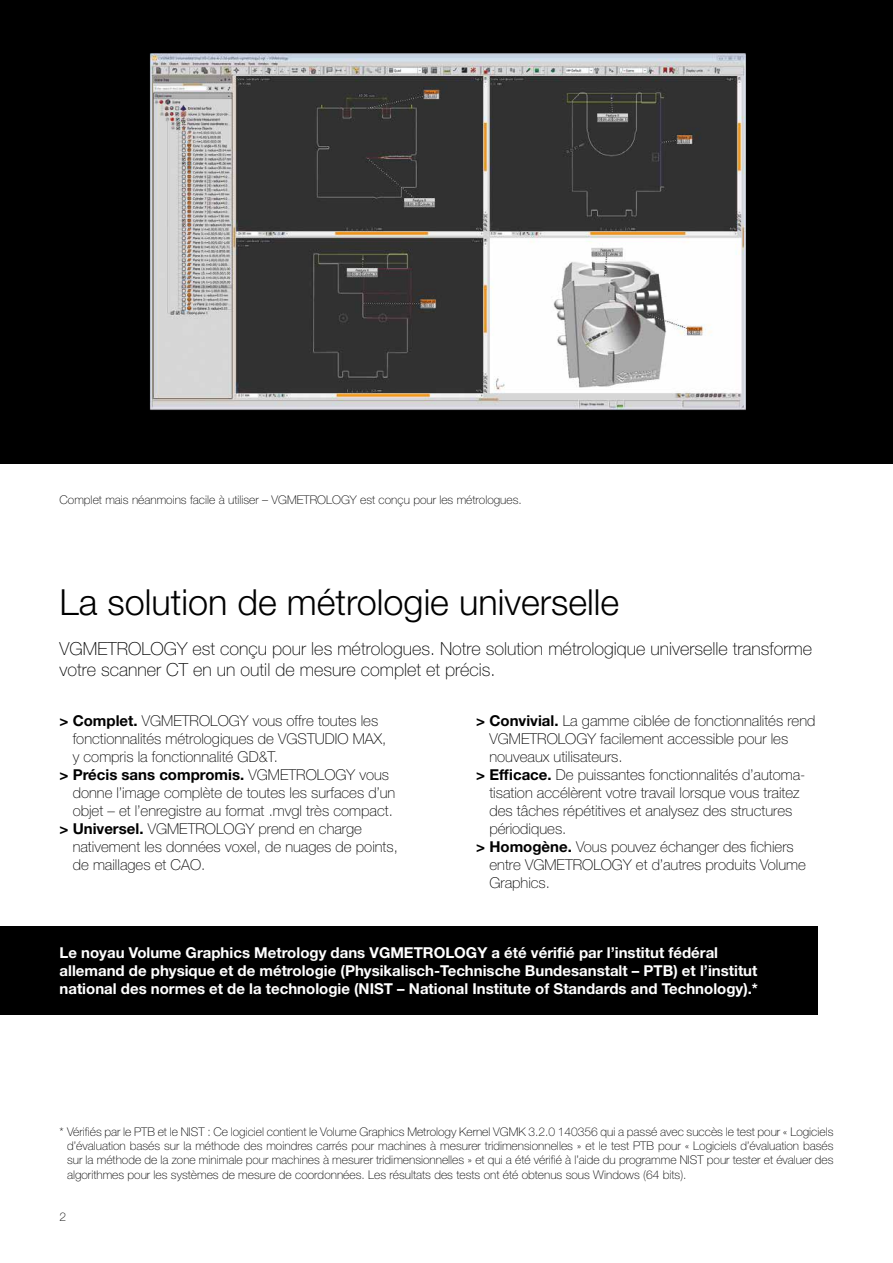
<style>
.page{position:relative;width:893px;height:1263px;background:#fff}
.page>*{position:absolute;margin:0;border:0;box-sizing:border-box;transform-origin:0 0}
.t1{font:300 36px "Helvetica Neue LT Std";color:#000}
.t2{font:100 18px/21.6px "Helvetica Neue LT Std";color:#000}
.t3{font:100 15px "Helvetica Neue LT Std";color:#000}
.t4{font:700 15px/18px "Helvetica Neue LT Std";color:#fff}
.t5{font:700 15px "Helvetica Neue LT Std";color:#000}
.t6{font:100 12px/14.4px "Helvetica Neue LT Std";color:#000;text-align:justify}
.s1{font-weight:700}
.s2{font-weight:100}
</style>
<div class="page">
<div style="left:0;top:0;width:893px;height:463px;background:#000"></div>
<img style="left:149px;top:53px;width:597px;height:358px">
<div style="left:0;top:926px;width:818px;height:89px;background:#000"></div>
<p class="t6" style="left:60px;top:493px;width:464px">Complet mais néanmoins facile à utiliser – VGMETROLOGY est conçu pour les métrologues.</p>
<h1 class="t1" style="left:60px;top:580px;width:561px">La solution de métrologie universelle</h1>
<p class="t2" style="left:60px;top:637px;width:754px">VGMETROLOGY est conçu pour les métrologues. Notre solution métrologique universelle transforme votre scanner CT en un outil de mesure complet et précis.</p>
<p class="t3" style="left:60px;top:712px;width:320px"><span class="s1">&gt; Complet.</span> VGMETROLOGY vous offre toutes les</p>
<p class="t3" style="left:73px;top:730px;width:315px">fonctionnalités métrologiques de VGSTUDIO MAX,</p>
<p class="t3" style="left:73px;top:748px;width:207px">y compris la fonctionnalité GD&amp;T.</p>
<p class="t5" style="left:60px;top:766px;width:331px">&gt; Précis sans compromis. <span class="s2">VGMETROLOGY vous</span></p>
<p class="t3" style="left:73px;top:784px;width:324px">donne l’image complète de toutes les surfaces d’un</p>
<p class="t3" style="left:73px;top:802px;width:322px">objet – et l’enregistre au format .mvgl très compact.</p>
<p class="t3" style="left:60px;top:820px;width:304px"><span class="s1">&gt; Universel.</span> VGMETROLOGY prend en charge</p>
<p class="t3" style="left:73px;top:838px;width:327px">nativement les données voxel, de nuages de points,</p>
<p class="t3" style="left:73px;top:856px;width:134px">de maillages et CAO.</p>
<p class="t3" style="left:476px;top:712px;width:341px"><span class="s1">&gt; Convivial.</span> La gamme ciblée de fonctionnalités rend</p>
<p class="t3" style="left:489px;top:730px;width:300px">VGMETROLOGY facilement accessible pour les</p>
<p class="t3" style="left:489px;top:748px;width:135px">nouveaux utilisateurs.</p>
<p class="t3" style="left:476px;top:766px;width:331px"><span class="s1">&gt; Efficace.</span> De puissantes fonctionnalités d’automa-</p>
<p class="t3" style="left:489px;top:784px;width:312px">tisation accélèrent votre travail lorsque vous traitez</p>
<p class="t3" style="left:489px;top:802px;width:304px">des tâches répétitives et analysez des structures</p>
<p class="t3" style="left:489px;top:820px;width:79px">périodiques.</p>
<p class="t3" style="left:476px;top:838px;width:319px"><span class="s1">&gt; Homogène.</span> Vous pouvez échanger des fichiers</p>
<p class="t3" style="left:489px;top:856px;width:318px">entre VGMETROLOGY et d’autres produits Volume</p>
<p class="t3" style="left:489px;top:874px;width:62px">Graphics.</p>
<p class="t4" style="left:60px;top:943px;width:700px">Le noyau Volume Graphics Metrology dans VGMETROLOGY a été vérifié par l’institut fédéral allemand de physique et de métrologie (Physikalisch-Technische Bundesanstalt – PTB) et l’institut national des normes et de la technologie (NIST – National Institute of Standards and Technology).*</p>
<p class="t6" style="left:67px;top:1124px;width:768px;text-indent:-8px">* Vérifiés par le PTB et le NIST : Ce logiciel contient le Volume Graphics Metrology Kernel VGMK 3.2.0 140356 qui a passé avec succès le test pour « Logiciels d’évaluation basés sur la méthode des moindres carrés pour machines à mesurer tridimensionnelles » et le test PTB pour « Logiciels d’évaluation basés sur la méthode de la zone minimale pour machines à mesurer tridimensionnelles » et qui a été vérifié à l’aide du programme NIST pour tester et évaluer des algorithmes pour les systèmes de mesure de coordonnées. Les résultats des tests ont été obtenus sous Windows (64 bits).</p>
<p class="t6" style="left:60px;top:1209px;width:8px">2</p>
</div>
